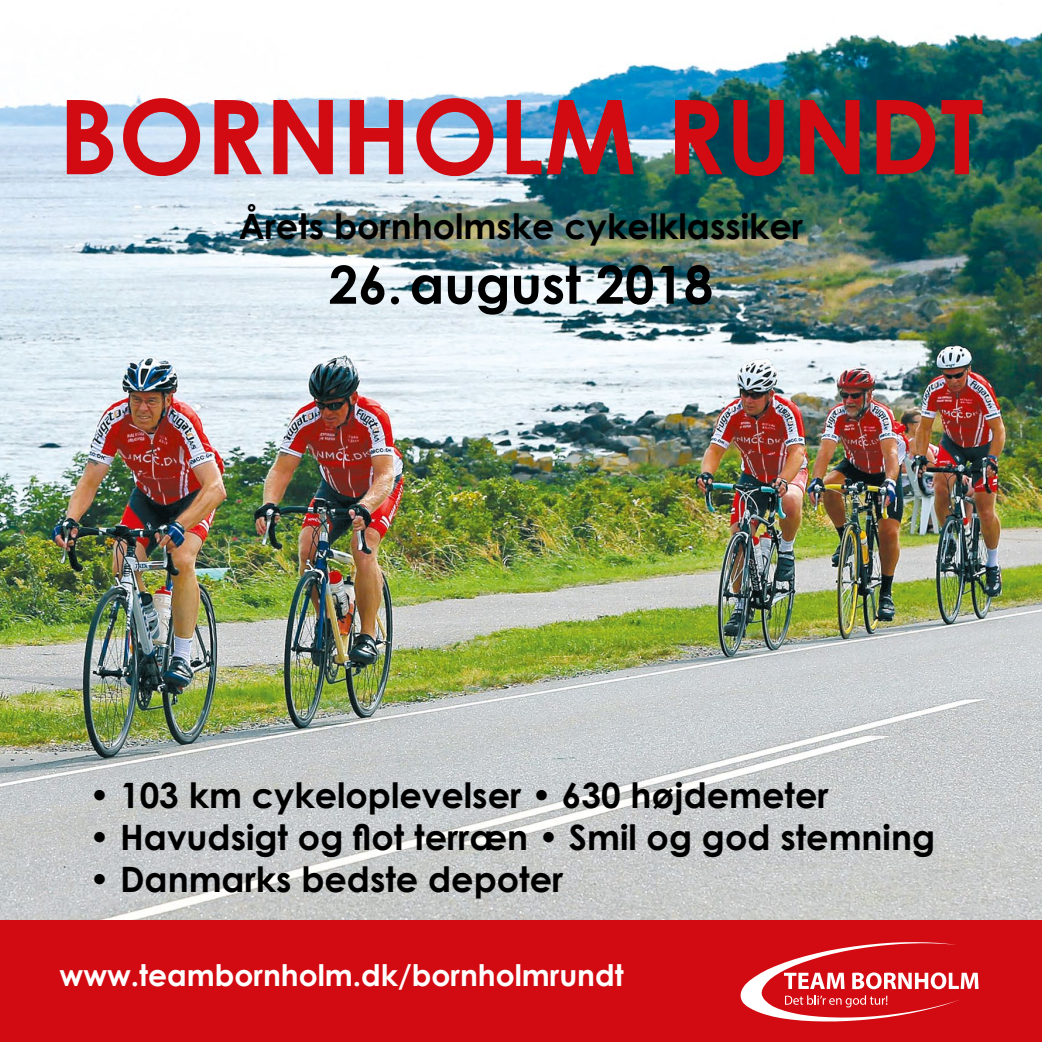
<style>
.page{position:relative;width:1042px;height:1042px;background:#fff}
.page>*{position:absolute;margin:0;border:0;box-sizing:border-box;transform-origin:0 0}
.t1{font:700 103.25px "Century Gothic";color:#d20a11}
.t2{font:700 52.5px "Century Gothic";color:#000}
.t3{font:700 35px "Century Gothic";color:#000}
.t4{font:700 29.75px "Century Gothic";color:#fff}
</style>
<div class="page">
<img style="left:0;top:32px;width:1042px;height:888px">
<div style="left:0;top:920px;width:1042px;height:122px;background:#d20a11"></div>
<svg style="left:740px;top:942px;width:238px;height:79px"></svg>
<h1 class="t1" style="left:58px;top:58px;width:927px">BORNHOLM RUNDT</h1>
<p class="t3" style="left:239px;top:200px;width:566px">Årets bornholmske cykelklassiker</p>
<h2 class="t2" style="left:329px;top:245px;width:386px">26.august 2018</h2>
<p class="t3" style="left:89px;top:768px;width:741px">• 103 km cykeloplevelser • 630 højdemeter</p>
<p class="t3" style="left:89px;top:810px;width:847px">• Havudsigt og flot terræn • Smil og god stemning</p>
<p class="t3" style="left:89px;top:852px;width:475px">• Danmarks bedste depoter</p>
<p class="t4" style="left:60px;top:952px;width:566px">www.teambornholm.dk/bornholmrundt</p>
</div>
